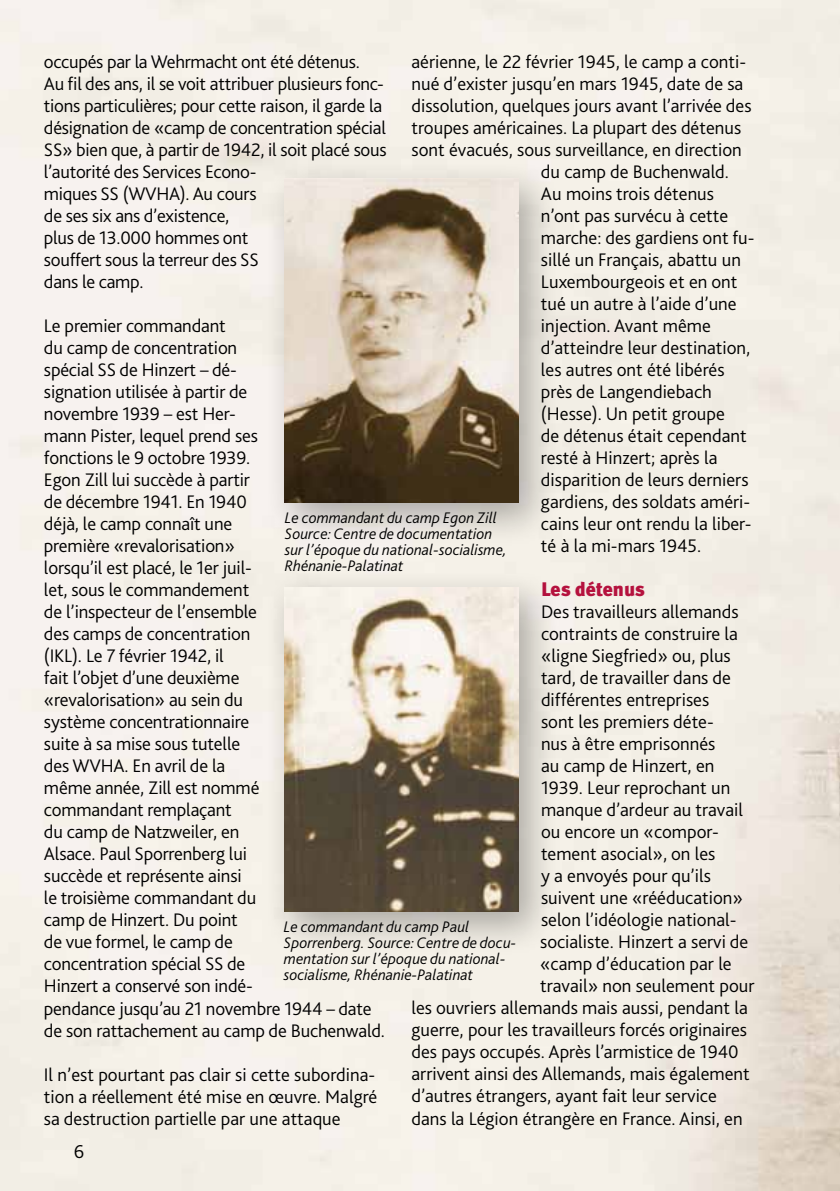
<style>
.page{position:relative;width:840px;height:1191px;background:#fff}
.page>*{position:absolute;margin:0;border:0;box-sizing:border-box;transform-origin:0 0}
.t1{font:900 19.6px "Meta Plus";color:#b5123e}
.t2{font:300 19.6px "Bliss 2";color:#000}
.t3{font:300 19px/22px "Bliss 2";color:#000}
.t4{font:italic 300 16px/16px "Bliss 2";color:#000}
</style>
<div class="page">
<div style="left:263px;top:160px;width:298px;height:388px;background:#000;opacity:.3"></div>
<img style="left:284px;top:179px;width:234px;height:324px">
<div style="left:263px;top:568px;width:298px;height:389px;background:#000;opacity:.3"></div>
<img style="left:284px;top:587px;width:234px;height:324px">
<p class="t3" style="left:44px;top:50px;width:344px">occupés par la Wehrmacht ont été détenus.<br>Au fil des ans, il se voit attribuer plusieurs fonc&shy;tions particulières; pour cette raison, il garde la désignation de «camp de concentration spécial SS» bien que, à partir de 1942, il soit placé sous l’autorité des Services Econo-<br>miques SS (WVHA). Au cours<br>de ses six ans d’existence,<br>plus de 13.000 hommes ont<br>souffert sous la terreur des SS<br>dans le camp.</p>
<p class="t3" style="left:44px;top:314px;width:342px">Le premier commandant<br>du camp de concentration<br>spécial SS de Hinzert – dé-<br>signation utilisée à partir de<br>novembre 1939 – est Her-<br>mann Pister, lequel prend ses<br>fonctions le 9 octobre 1939.<br>Egon Zill lui succède à partir<br>de décembre 1941. En 1940<br>déjà, le camp connaît une<br>première «revalorisation»<br>lorsqu’il est placé, le 1er juil-<br>let, sous le commandement<br>de l’inspecteur de l’ensemble<br>des camps de concentration<br>(IKL). Le 7 février 1942, il<br>fait l’objet d’une deuxième<br>«revalorisation» au sein du<br>système concentrationnaire<br>suite à sa mise sous tutelle<br>des WVHA. En avril de la<br>même année, Zill est nommé<br>commandant remplaçant<br>du camp de Natzweiler, en<br>Alsace. Paul Sporrenberg lui<br>succède et représente ainsi<br>le troisième commandant du<br>camp de Hinzert. Du point<br>de vue formel, le camp de<br>concentration spécial SS de<br>Hinzert a conservé son indé-<br>pendance jusqu’au 21 novembre 1944 – date de son rattachement au camp de Buchenwald.</p>
<p class="t3" style="left:44px;top:1062px;width:334px;text-align:justify">Il n’est pourtant pas clair si cette subordina&shy;tion a réellement été mise en œuvre. Malgré sa destruction partielle par une attaque</p>
<p class="t3" style="left:411px;top:50px;width:336px">aérienne, le 22 février 1945, le camp a conti-</p>
<p class="t3" style="left:411px;top:72px;width:333px">nué d’exister jusqu’en mars 1945, date de sa</p>
<p class="t3" style="left:411px;top:94px;width:341px">dissolution, quelques jours avant l’arrivée des</p>
<p class="t3" style="left:411px;top:116px;width:331px">troupes américaines. La plupart des détenus</p>
<p class="t3" style="left:411px;top:138px;width:332px">sont évacués, sous surveillance, en direction</p>
<p class="t3" style="left:540px;top:160px;width:189px">du camp de Buchenwald.</p>
<p class="t3" style="left:540px;top:182px;width:174px">Au moins trois détenus</p>
<p class="t3" style="left:540px;top:204px;width:189px">n’ont pas survécu à cette</p>
<p class="t3" style="left:540px;top:226px;width:215px">marche: des gardiens ont fu-</p>
<p class="t3" style="left:540px;top:248px;width:201px">sillé un Français, abattu un</p>
<p class="t3" style="left:540px;top:270px;width:198px">Luxembourgeois et en ont</p>
<p class="t3" style="left:540px;top:292px;width:197px">tué un autre à l’aide d’une</p>
<p class="t3" style="left:540px;top:314px;width:171px">injection. Avant même</p>
<p class="t3" style="left:540px;top:336px;width:210px">d’atteindre leur destination,</p>
<p class="t3" style="left:540px;top:358px;width:185px">les autres ont été libérés</p>
<p class="t3" style="left:540px;top:380px;width:172px">près de Langendiebach</p>
<p class="t3" style="left:540px;top:402px;width:185px">(Hesse). Un petit groupe</p>
<p class="t3" style="left:540px;top:424px;width:207px">de détenus était cependant</p>
<p class="t3" style="left:540px;top:446px;width:178px">resté à Hinzert; après la</p>
<p class="t3" style="left:540px;top:468px;width:209px">disparition de leurs derniers</p>
<p class="t3" style="left:540px;top:490px;width:211px">gardiens, des soldats améri-</p>
<p class="t3" style="left:540px;top:512px;width:212px">cains leur ont rendu la liber-</p>
<p class="t3" style="left:540px;top:534px;width:162px">té à la mi-mars 1945.</p>
<p class="t1" style="left:540px;top:578px;width:105px">Les détenus</p>
<p class="t3" style="left:540px;top:600px;width:199px">Des travailleurs allemands</p>
<p class="t3" style="left:540px;top:622px;width:198px">contraints de construire la</p>
<p class="t3" style="left:540px;top:644px;width:191px">«ligne Siegfried» ou, plus</p>
<p class="t3" style="left:540px;top:666px;width:191px">tard, de travailler dans de</p>
<p class="t3" style="left:540px;top:688px;width:170px">différentes entreprises</p>
<p class="t3" style="left:540px;top:710px;width:174px">sont les premiers déte-</p>
<p class="t3" style="left:540px;top:732px;width:176px">nus à être emprisonnés</p>
<p class="t3" style="left:540px;top:754px;width:175px">au camp de Hinzert, en</p>
<p class="t3" style="left:540px;top:776px;width:191px">1939. Leur reprochant un</p>
<p class="t3" style="left:540px;top:798px;width:203px">manque d’ardeur au travail</p>
<p class="t3" style="left:540px;top:820px;width:179px">ou encore un «compor-</p>
<p class="t3" style="left:540px;top:842px;width:176px">tement asocial», on les</p>
<p class="t3" style="left:540px;top:864px;width:171px">y a envoyés pour qu’ils</p>
<p class="t3" style="left:540px;top:886px;width:203px">suivent une «rééducation»</p>
<p class="t3" style="left:540px;top:908px;width:197px">selon l’idéologie national-</p>
<p class="t3" style="left:540px;top:930px;width:210px">socialiste. Hinzert a servi de</p>
<p class="t3" style="left:540px;top:952px;width:193px">«camp d’éducation par le</p>
<p class="t3" style="left:540px;top:974px;width:216px">travail» non seulement pour</p>
<p class="t3" style="left:411px;top:996px;width:337px">les ouvriers allemands mais aussi, pendant la</p>
<p class="t3" style="left:411px;top:1018px;width:337px">guerre, pour les travailleurs forcés originaires</p>
<p class="t3" style="left:411px;top:1040px;width:328px">des pays occupés. Après l’armistice de 1940</p>
<p class="t3" style="left:411px;top:1062px;width:340px">arrivent ainsi des Allemands, mais également</p>
<p class="t3" style="left:411px;top:1084px;width:307px">d’autres étrangers, ayant fait leur service</p>
<p class="t3" style="left:411px;top:1106px;width:332px">dans la Légion étrangère en France. Ainsi, en</p>
<p class="t4" style="left:284px;top:510px;width:223px">Le commandant du camp Egon Zill<br>Source: Centre de documentation sur l’époque du national-socialisme,<br>Rhénanie-Palatinat</p>
<p class="t4" style="left:284px;top:918px;width:234px">Le commandant du camp Paul Sporrenberg. Source: Centre de docu&shy;mentation sur l’époque du national&shy;socialisme, Rhénanie-Palatinat</p>
<p class="t2" style="left:74px;top:1138px;width:12px">6</p>
</div>
